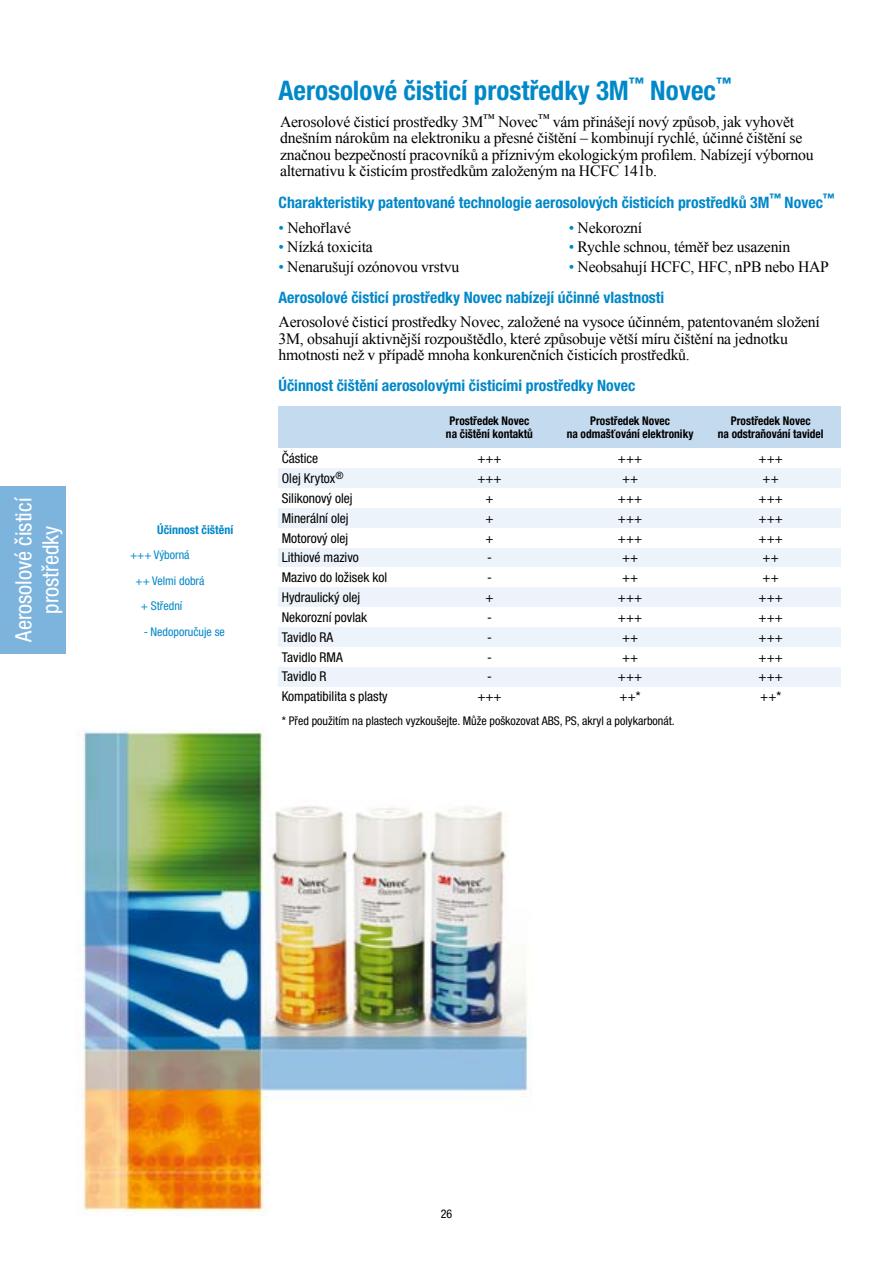
<style>
.page{position:relative;width:893px;height:1263px;background:#fff}
.page>*{position:absolute;margin:0;border:0;box-sizing:border-box;transform-origin:0 0}
.t1{font:700 condensed 27px "Helvetica Neue LT Pro";color:#0088c9}
.t2{font:condensed 22.5px/27px "Helvetica Neue LT Pro";color:#fff;text-align:center}
.t3{font:15.75px/16.5px "Times New Roman";letter-spacing:-.015em;color:#000}
.t4{font:700 condensed 15.75px "Helvetica Neue LT Pro";color:#0088c9}
.t5{font:condensed 13.5px "Helvetica Neue LT Pro";color:#000}
.t6{font:700 condensed 12px/13.5px "Helvetica Neue LT Pro";color:#000;text-align:center;scale:.95 1}
.t7{font:condensed 12px "Helvetica Neue LT Pro";color:#000}
.t8{font:condensed 12px "Helvetica Neue LT Pro";color:#0088c9}
.t9{font:700 condensed 12px "Helvetica Neue LT Pro";color:#0088c9}
.s1{color:#0088c9}
</style>
<div class="page">
<img style="left:77px;top:729px;width:455px;height:484px">
<div style="left:0;top:486px;width:66px;height:167px;background:#7db4de"></div>
<div style="left:279px;top:406px;width:140px;height:42px;background:#c4daef"></div>
<div style="left:419px;top:406px;width:141px;height:42px;background:#c4daef"></div>
<div style="left:560px;top:406px;width:140px;height:42px;background:#c4daef"></div>
<div style="left:700px;top:406px;width:141px;height:42px;background:#c4daef"></div>
<div style="left:279px;top:468px;width:140px;height:20px;background:#ecf3fa"></div>
<div style="left:419px;top:468px;width:141px;height:20px;background:#ecf3fa"></div>
<div style="left:560px;top:468px;width:140px;height:20px;background:#ecf3fa"></div>
<div style="left:700px;top:468px;width:141px;height:20px;background:#ecf3fa"></div>
<div style="left:279px;top:508px;width:140px;height:20px;background:#ecf3fa"></div>
<div style="left:419px;top:508px;width:141px;height:20px;background:#ecf3fa"></div>
<div style="left:560px;top:508px;width:140px;height:20px;background:#ecf3fa"></div>
<div style="left:700px;top:508px;width:141px;height:20px;background:#ecf3fa"></div>
<div style="left:279px;top:548px;width:140px;height:19px;background:#ecf3fa"></div>
<div style="left:419px;top:548px;width:141px;height:19px;background:#ecf3fa"></div>
<div style="left:560px;top:548px;width:140px;height:19px;background:#ecf3fa"></div>
<div style="left:700px;top:548px;width:141px;height:19px;background:#ecf3fa"></div>
<div style="left:279px;top:587px;width:140px;height:20px;background:#ecf3fa"></div>
<div style="left:419px;top:587px;width:141px;height:20px;background:#ecf3fa"></div>
<div style="left:560px;top:587px;width:140px;height:20px;background:#ecf3fa"></div>
<div style="left:700px;top:587px;width:141px;height:20px;background:#ecf3fa"></div>
<div style="left:279px;top:627px;width:140px;height:20px;background:#ecf3fa"></div>
<div style="left:419px;top:627px;width:141px;height:20px;background:#ecf3fa"></div>
<div style="left:560px;top:627px;width:140px;height:20px;background:#ecf3fa"></div>
<div style="left:700px;top:627px;width:141px;height:20px;background:#ecf3fa"></div>
<div style="left:279px;top:667px;width:140px;height:19px;background:#ecf3fa"></div>
<div style="left:419px;top:667px;width:141px;height:19px;background:#ecf3fa"></div>
<div style="left:560px;top:667px;width:140px;height:19px;background:#ecf3fa"></div>
<div style="left:700px;top:667px;width:141px;height:19px;background:#ecf3fa"></div>
<h2 class="t2" style="left:10px;top:641px;width:146px;rotate:-90deg">Aerosolové čisticí prostředky</h2>
<p class="t9" style="left:157px;top:522px;width:78px">Účinnost čištění</p>
<p class="t8" style="left:130px;top:548px;width:61px">+++ Výborná</p>
<p class="t8" style="left:135px;top:574px;width:70px">++ Velmi dobrá</p>
<p class="t8" style="left:141px;top:599px;width:43px">+ Střední</p>
<p class="t8" style="left:144px;top:625px;width:83px">- Nedoporučuje se</p>
<h1 class="t1" style="left:279px;top:74px;width:454px">Aerosolové čisticí prostředky 3M<sup>™</sup> Novec<sup>™</sup></h1>
<p class="t3" style="left:280px;top:113px;width:535px">Aerosolové čisticí prostředky 3M<sup>™</sup> Novec<sup>™</sup> vám přinášejí nový způsob, jak vyhovět dnešním nárokům na elektroniku a přesné čištění – kombinují rychlé, účinné čištění se značnou bezpečností pracovníků a příznivým ekologickým profilem. Nabízejí výbornou alternativu k čisticím prostředkům založeným na HCFC 141b.</p>
<p class="t4" style="left:279px;top:192px;width:558px">Charakteristiky patentované technologie aerosolových čisticích prostředků 3M<sup>™</sup> Novec<sup>™</sup></p>
<p class="t3" style="left:279px;top:219px;width:74px"><span class="s1">•</span> Nehořlavé</p>
<p class="t3" style="left:279px;top:239px;width:96px"><span class="s1">•</span> Nízká toxicita</p>
<p class="t3" style="left:279px;top:258px;width:182px"><span class="s1">•</span> Nenarušují ozónovou vrstvu</p>
<p class="t3" style="left:569px;top:219px;width:75px"><span class="s1">•</span> Nekorozní</p>
<p class="t3" style="left:569px;top:239px;width:223px"><span class="s1">•</span> Rychle schnou, téměř bez usazenin</p>
<p class="t3" style="left:569px;top:258px;width:262px"><span class="s1">•</span> Neobsahují HCFC, HFC, nPB nebo HAP</p>
<p class="t4" style="left:279px;top:287px;width:387px">Aerosolové čisticí prostředky Novec nabízejí účinné vlastnosti</p>
<p class="t3" style="left:279px;top:313px;width:543px">Aerosolové čisticí prostředky Novec, založené na vysoce účinném, patentovaném složení<br>3M, obsahují aktivnější rozpouštědlo, které způsobuje větší míru čištění na jednotku hmotnosti než v případě mnoha konkurenčních čisticích prostředků.</p>
<p class="t4" style="left:279px;top:376px;width:358px">Účinnost čištění aerosolovými čisticími prostředky Novec</p>
<p class="t6" style="left:446px;top:414px;width:93px">Prostředek Novec na čištění kontaktů</p>
<p class="t6" style="left:567px;top:414px;width:135px">Prostředek Novec<br>na odmašťování elektroniky</p>
<p class="t6" style="left:718px;top:414px;width:113px">Prostředek Novec<br>na odstraňování tavidel</p>
<p class="t5" style="left:282px;top:451px;width:38px">Částice</p>
<p class="t5" style="left:477px;top:451px;width:26px">+++</p>
<p class="t5" style="left:618px;top:451px;width:26px">+++</p>
<p class="t5" style="left:759px;top:451px;width:26px">+++</p>
<p class="t5" style="left:282px;top:470px;width:63px">Olej Krytox<sup>®</sup></p>
<p class="t5" style="left:477px;top:470px;width:26px">+++</p>
<p class="t5" style="left:622px;top:470px;width:18px">++</p>
<p class="t5" style="left:763px;top:470px;width:18px">++</p>
<p class="t5" style="left:282px;top:490px;width:72px">Silikonový olej</p>
<p class="t5" style="left:485px;top:490px;width:10px">+</p>
<p class="t5" style="left:618px;top:490px;width:26px">+++</p>
<p class="t5" style="left:759px;top:490px;width:26px">+++</p>
<p class="t5" style="left:282px;top:510px;width:68px">Minerální olej</p>
<p class="t5" style="left:485px;top:510px;width:10px">+</p>
<p class="t5" style="left:618px;top:510px;width:26px">+++</p>
<p class="t5" style="left:759px;top:510px;width:26px">+++</p>
<p class="t5" style="left:282px;top:530px;width:68px">Motorový olej</p>
<p class="t5" style="left:485px;top:530px;width:10px">+</p>
<p class="t5" style="left:618px;top:530px;width:26px">+++</p>
<p class="t5" style="left:759px;top:530px;width:26px">+++</p>
<p class="t5" style="left:282px;top:550px;width:79px">Lithiové mazivo</p>
<p class="t5" style="left:487px;top:550px;width:6px">-</p>
<p class="t5" style="left:622px;top:550px;width:18px">++</p>
<p class="t5" style="left:763px;top:550px;width:18px">++</p>
<p class="t5" style="left:282px;top:570px;width:107px">Mazivo do ložisek kol</p>
<p class="t5" style="left:487px;top:570px;width:6px">-</p>
<p class="t5" style="left:622px;top:570px;width:18px">++</p>
<p class="t5" style="left:763px;top:570px;width:18px">++</p>
<p class="t5" style="left:282px;top:589px;width:80px">Hydraulický olej</p>
<p class="t5" style="left:485px;top:589px;width:10px">+</p>
<p class="t5" style="left:618px;top:589px;width:26px">+++</p>
<p class="t5" style="left:759px;top:589px;width:26px">+++</p>
<p class="t5" style="left:282px;top:609px;width:87px">Nekorozní povlak</p>
<p class="t5" style="left:487px;top:609px;width:6px">-</p>
<p class="t5" style="left:618px;top:609px;width:26px">+++</p>
<p class="t5" style="left:759px;top:609px;width:26px">+++</p>
<p class="t5" style="left:282px;top:629px;width:53px">Tavidlo RA</p>
<p class="t5" style="left:487px;top:629px;width:6px">-</p>
<p class="t5" style="left:622px;top:629px;width:18px">++</p>
<p class="t5" style="left:759px;top:629px;width:26px">+++</p>
<p class="t5" style="left:282px;top:649px;width:62px">Tavidlo RMA</p>
<p class="t5" style="left:487px;top:649px;width:6px">-</p>
<p class="t5" style="left:622px;top:649px;width:18px">++</p>
<p class="t5" style="left:759px;top:649px;width:26px">+++</p>
<p class="t5" style="left:282px;top:669px;width:46px">Tavidlo R</p>
<p class="t5" style="left:487px;top:669px;width:6px">-</p>
<p class="t5" style="left:618px;top:669px;width:26px">+++</p>
<p class="t5" style="left:759px;top:669px;width:26px">+++</p>
<p class="t5" style="left:282px;top:688px;width:107px">Kompatibilita s plasty</p>
<p class="t5" style="left:477px;top:688px;width:26px">+++</p>
<p class="t5" style="left:620px;top:688px;width:22px">++*</p>
<p class="t5" style="left:760px;top:688px;width:22px">++*</p>
<p class="t7" style="left:282px;top:714px;width:395px">* Před použitím na plastech vyzkoušejte. Může poškozovat ABS, PS, akryl a polykarbonát.</p>
<p class="t7" style="left:441px;top:1206px;width:13px">26</p>
</div>
